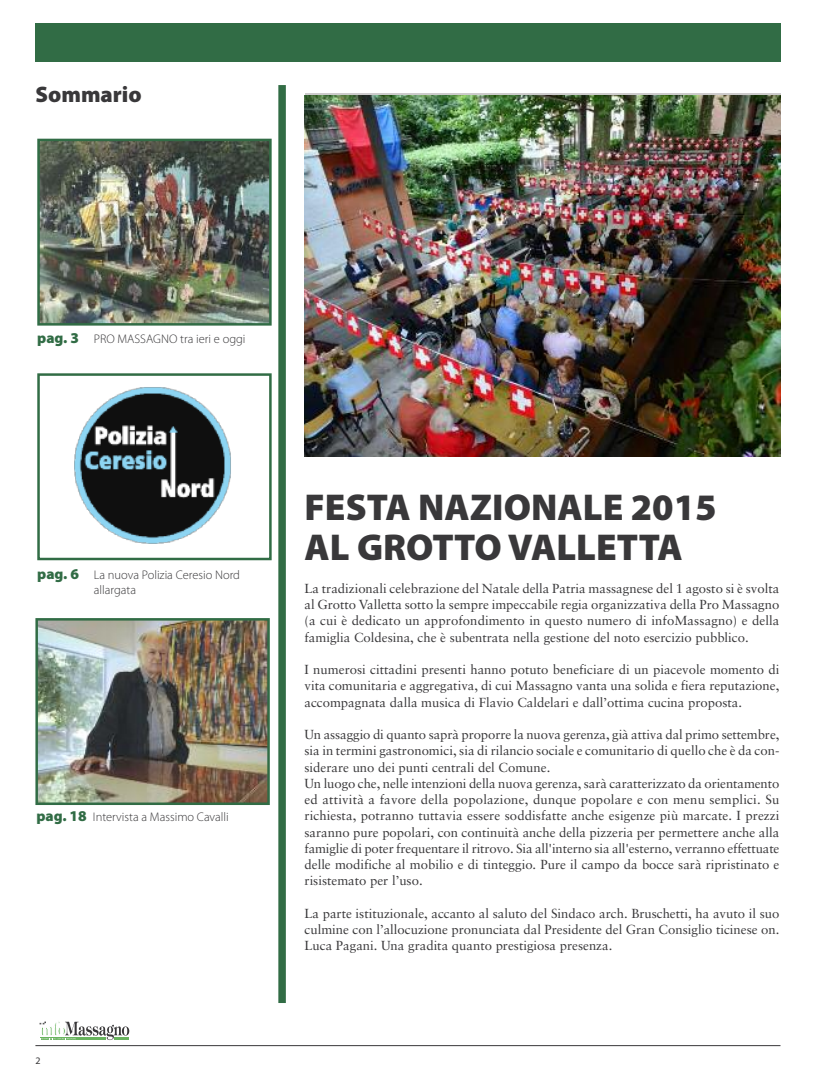
<style>
.page{position:relative;width:815px;height:1081px;background:#fff}
.page>*{position:absolute;margin:0;border:0;box-sizing:border-box;transform-origin:0 0}
.t1{font:900 37.5px/40px "Myriad Pro";color:#39383a}
.t2{font:900 22.5px "Myriad Pro";color:#39383a}
.t3{font:13.12px/16.2px "Sabon";color:#39383a;text-align:justify}
.t4{font:300 12.5px/15px "Myriad Pro";color:#39383a}
.t5{font:10px "Myriad Pro";color:#39383a}
.s1{font-weight:900;font-size:15px;color:#316c45}
</style>
<div class="page">
<svg style="left:39px;top:1021px;width:90px;height:19px"></svg>
<hr style="left:35px;top:1045px;width:745px;height:1px;background:#39383a">
<div style="left:35px;top:24px;width:745px;height:38px;background:#316c45"></div>
<img style="left:305px;top:95px;width:475px;height:361px">
<img style="left:38px;top:621px;width:229px;height:181px">
<div style="left:35px;top:618px;width:235px;height:187px;border:2px solid #316c45"></div>
<img style="left:74px;top:387px;width:157px;height:157px">
<div style="left:37px;top:373px;width:235px;height:187px;border:2px solid #316c45"></div>
<img style="left:40px;top:142px;width:229px;height:181px">
<div style="left:37px;top:139px;width:235px;height:187px;border:2px solid #316c45"></div>
<div style="left:278px;top:85px;width:8px;height:918px;background:#316c45"></div>
<h2 class="t2" style="left:35px;top:86px;width:108px">Sommario</h2>
<p class="t4" style="left:37px;top:332px;width:210px"><span class="s1">pag. 3</span> PRO MASSAGNO tra ieri e oggi</p>
<p class="t4" style="left:94px;top:568px;width:148px;text-indent:-56px"><span class="s1">pag. 6</span> La nuova Polizia Ceresio Nord allargata</p>
<p class="t4" style="left:36px;top:811px;width:194px"><span class="s1">pag. 18</span> Intervista a Massimo Cavalli</p>
<p class="t5" style="left:35px;top:1056px;width:7px">2</p>
<h1 class="t1" style="left:305px;top:490px;width:414px">FESTA NAZIONALE 2015<br>AL GROTTO VALLETTA</h1>
<p class="t3" style="left:305px;top:581px;width:476px">La tradizionali celebrazione del Natale della Patria massagnese del 1 agosto si è svolta al Grotto Valletta sotto la sempre impeccabile regia organizzativa della Pro Massagno (a cui è dedicato un approfondimento in questo numero di infoMassagno) e della famiglia Coldesina, che è subentrata nella gestione del noto esercizio pubblico.</p>
<p class="t3" style="left:305px;top:662px;width:476px">I numerosi cittadini presenti hanno potuto beneficiare di un piacevole momento di vita comunitaria e aggregativa, di cui Massagno vanta una solida e fiera reputazione, accompagnata dalla musica di Flavio Caldelari e dall’ottima cucina proposta.</p>
<p class="t3" style="left:305px;top:727px;width:476px;text-align:left">Un assaggio di quanto saprà proporre la nuova gerenza, già attiva dal primo settembre, sia in termini gastronomici, sia di rilancio sociale e comunitario di quello che è da con&shy;siderare uno dei punti centrali del Comune.<br>Un luogo che, nelle intenzioni della nuova gerenza, sarà caratterizzato da orientamento ed attività a favore della popolazione, dunque popolare e con menu semplici. Su richiesta, potranno tuttavia essere soddisfatte anche esigenze più marcate. I prezzi saranno pure popolari, con continuità anche della pizzeria per permettere anche alla famiglie di poter frequentare il ritrovo. Sia all'interno sia all'esterno, verranno effettuate delle modifiche al mobilio e di tinteggio. Pure il campo da bocce sarà ripristinato e risistemato per l’uso.</p>
<p class="t3" style="left:305px;top:906px;width:476px">La parte istituzionale, accanto al saluto del Sindaco arch. Bruschetti, ha avuto il suo culmine con l’allocuzione pronunciata dal Presidente del Gran Consiglio ticinese on.<br>Luca Pagani. Una gradita quanto prestigiosa presenza.</p>
</div>
